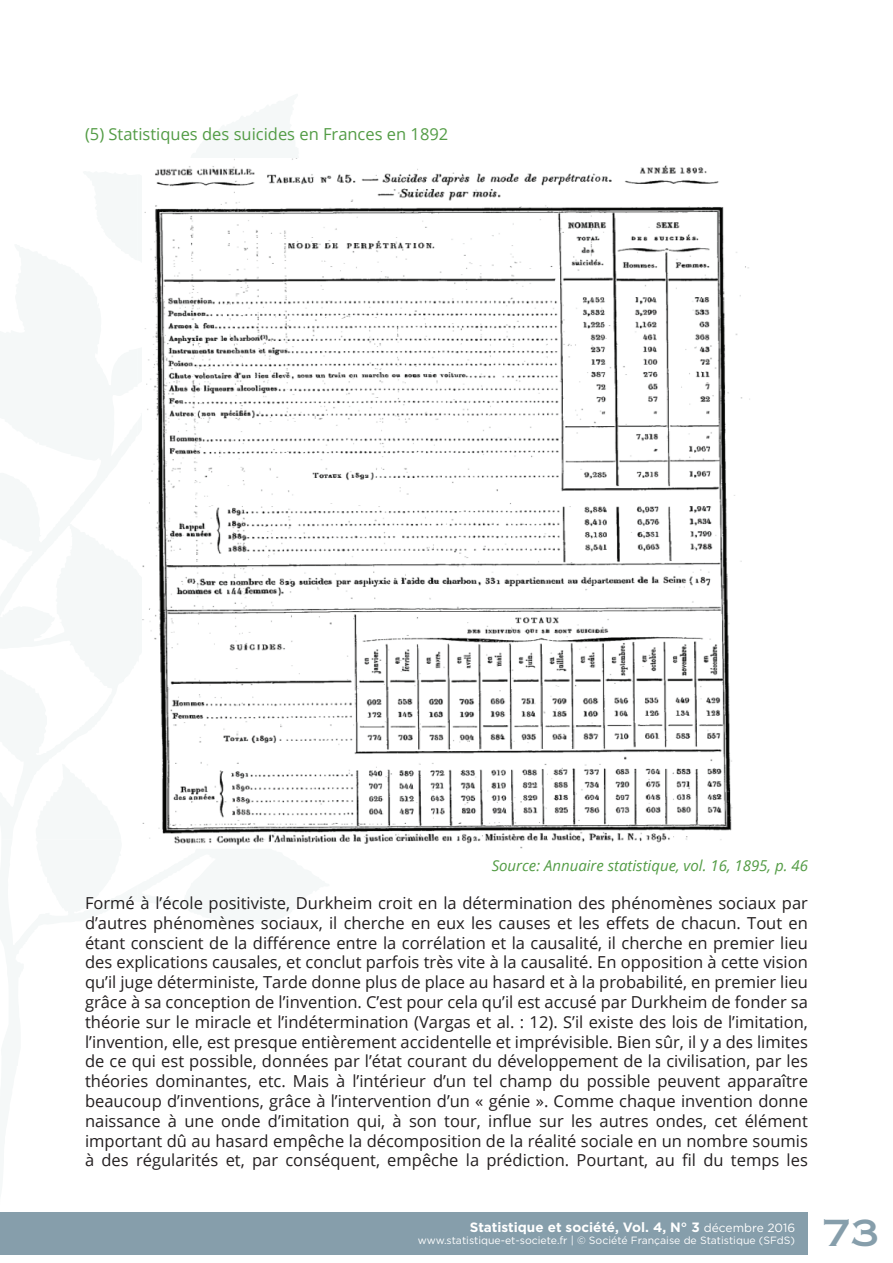
<style>
.page{position:relative;width:893px;height:1263px;background:#fff}
.page>*{position:absolute;margin:0;border:0;box-sizing:border-box;transform-origin:0 0}
.t1{font:36px "Copperplate Gothic Std 31 AB";color:#869eab}
.t2{font:16.5px/19.8px "Open Sans";color:#231f20;text-align:justify}
.t3{font:16.5px "Open Sans";color:#539c45}
.t4{font:italic 15px "Open Sans";color:#539c45}
.t5{font:700 13.5px "Gotham";color:#fff}
.t6{font:10.5px "Gotham";color:#fff}
.s1{font-weight:400;font-size:12px}
</style>
<div class="page">
<div style="left:0;top:1212px;width:808px;height:42px;background:#869eab"></div>
<img style="left:142px;top:158px;width:608px;height:690px">
<p class="t3" style="left:85px;top:123px;width:365px">(5) Statistiques des suicides en Frances en 1892</p>
<p class="t4" style="left:492px;top:855px;width:318px">Source: Annuaire statistique, vol. 16, 1895, p. 46</p>
<p class="t2" style="left:85px;top:892px;width:724px">Formé à l’école positiviste, Durkheim croit en la détermination des phénomènes sociaux par d’autres phénomènes sociaux, il cherche en eux les causes et les effets de chacun. Tout en étant conscient de la différence entre la corrélation et la causalité, il cherche en premier lieu des explications causales, et conclut parfois très vite à la causalité. En opposition à cette vision qu’il juge déterministe, Tarde donne plus de place au hasard et à la probabilité, en premier lieu grâce à sa conception de l’invention. C’est pour cela qu’il est accusé par Durkheim de fonder sa théorie sur le miracle et l’indétermination (Vargas et al. : 12). S’il existe des lois de l’imitation, l’invention, elle, est presque entièrement accidentelle et imprévisible. Bien sûr, il y a des limites de ce qui est possible, données par l’état courant du développement de la civilisation, par les théories dominantes, etc. Mais à l’intérieur d’un tel champ du possible peuvent apparaître beaucoup d’inventions, grâce à l’intervention d’un « génie ». Comme chaque invention donne naissance à une onde d’imitation qui, à son tour, influe sur les autres ondes, cet élément important dû au hasard empêche la décomposition de la réalité sociale en un nombre soumis à des régularités et, par conséquent, empêche la prédiction. Pourtant, au fil du temps les</p>
<p class="t5" style="left:470px;top:1218px;width:327px">Statistique et société, Vol. 4, N° 3 <span class="s1">décembre 2016</span></p>
<p class="t6" style="left:418px;top:1234px;width:379px">www.statistique-et-societe.fr | © Société Française de Statistique (SFdS)</p>
<h1 class="t1" style="left:822px;top:1212px;width:58px">73</h1>
</div>
